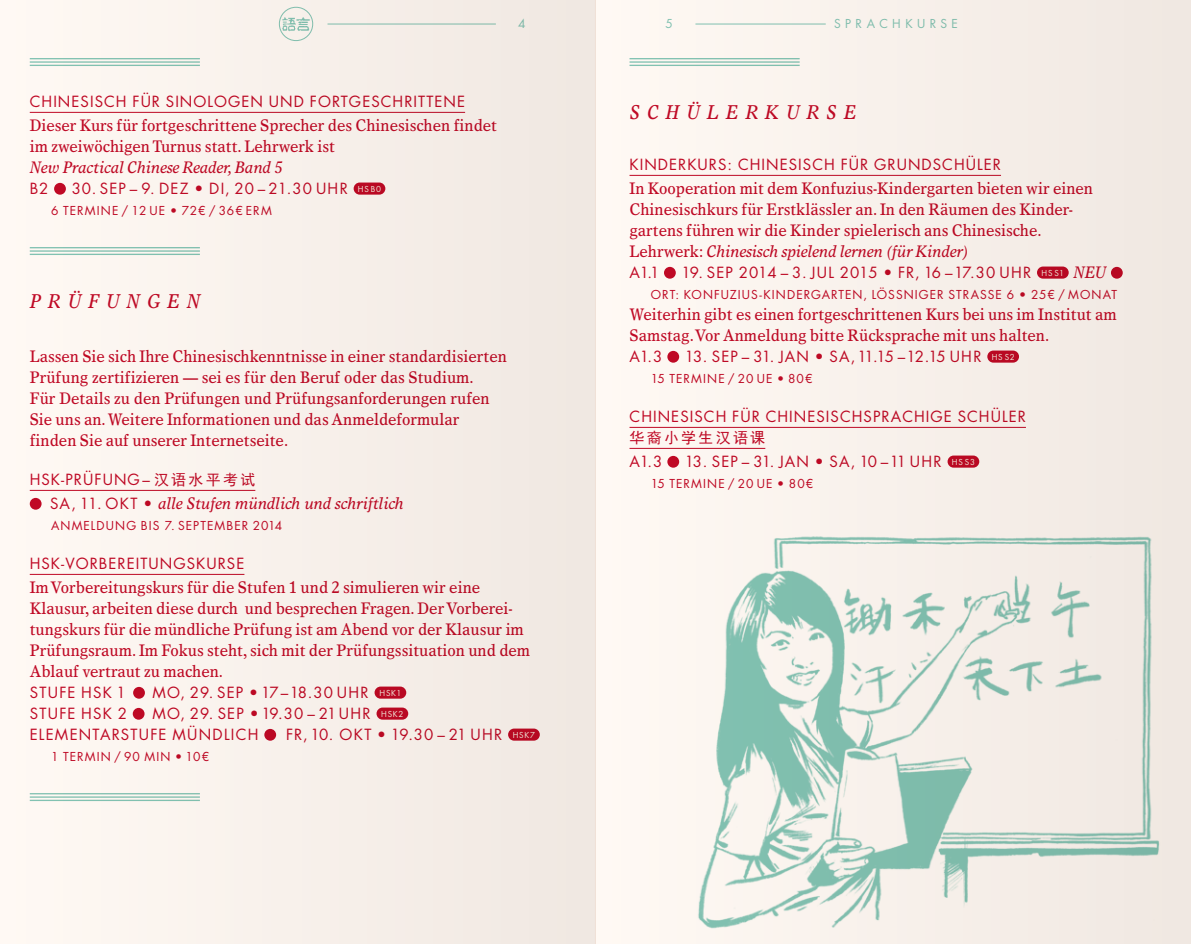
<style>
.page{position:relative;width:1191px;height:944px;background:#fff}
.page>*{position:absolute;margin:0;border:0;box-sizing:border-box;transform-origin:0 0}
.t1{font:italic 20px "Times Europa";letter-spacing:.4em;color:#c10a27;scale:.9 1}
.t2{font:16.8px/21px "Times Europa";color:#c10a27;scale:.9 1}
.t3{font:italic 16.8px "Times Europa";color:#c10a27;scale:.9 1}
.t4{font:15px/21px "Futura";letter-spacing:.07em;color:#c10a27}
.t5{font:15px "Futura";letter-spacing:-.065em;color:#c10a27}
.t6{font:15px "Sim Hei";letter-spacing:.15em;color:#c10a27}
.t7{font:12px "Futura";letter-spacing:.085em;color:#c10a27}
.t8{font:12px "Futura";letter-spacing:.365em;color:#83c8bb}
.s1{font-family:"Sim Hei"}
.s2{font-family:"Futura";font-style:normal;font-size:15px}
.s3{font-style:italic}
.s4{font-family:"Times Europa";font-style:italic;font-size:16.8px}
</style>
<div class="page">
<svg style="left:595px;top:0;width:596px;height:944px"></svg>
<div style="left:0;top:0;width:595px;height:944px;background:#f7f0eb"></div>
<p class="t8" style="left:518px;top:16px;width:9px">4</p>
<p class="t8" style="left:665px;top:16px;width:9px">5</p>
<p class="t8" style="left:834px;top:16px;width:125px">SPRACHKURSE</p>
<p class="t4" style="left:30px;top:92px;width:437px">CHINESISCH FÜR SINOLOGEN UND FORTGESCHRITTENE</p>
<p class="t2" style="left:30px;top:115px;width:521px">Dieser Kurs für fortgeschrittene Sprecher des Chinesischen findet im zweiwöchigen Turnus statt. Lehrwerk ist</p>
<p class="t3" style="left:30px;top:158px;width:282px">New Practical Chinese Reader, Band 5</p>
<p class="t4" style="left:30px;top:179px;width:20px">B2</p>
<p class="t4" style="left:72px;top:179px;width:311px">30. SEP – 9. DEZ • DI, 20 – 21.30 UHR <sup>HS</sup> <sup>B0</sup></p>
<p class="t7" style="left:51px;top:203px;width:222px">6 TERMINE / 12 UE • 72€ / 36€ ERM</p>
<p class="t1" style="left:30px;top:290px;width:191px">Pr üfungen</p>
<p class="t2" style="left:30px;top:346px;width:531px">Lassen Sie sich Ihre Chinesischkenntnisse in einer standardisierten Prüfung zertifizieren — sei es für den Beruf oder das Studium.<br>Für Details zu den Prüfungen und Prüfungsanforderungen rufen Sie uns an. Weitere Informationen und das Anmeldeformular finden Sie auf unserer Internetseite.</p>
<p class="t4" style="left:30px;top:470px;width:227px">HSK-PRÜFUNG– <span class="s1">汉语水平考试</span></p>
<p class="t3" style="left:50px;top:494px;width:394px"><span class="s2">SA, 11. OKT •</span> alle Stufen mündlich und schriftlich</p>
<p class="t7" style="left:51px;top:518px;width:232px">ANMELDUNG BIS 7. SEPTEMBER 2014</p>
<p class="t4" style="left:30px;top:554px;width:216px">HSK-VORBEREITUNGSKURSE</p>
<p class="t2" style="left:30px;top:577px;width:557px">Im Vorbereitungskurs für die Stufen 1 und 2 simulieren wir eine Klausur, arbeiten diese durch und besprechen Fragen. Der Vorberei&shy;tungskurs für die mündliche Prüfung ist am Abend vor der Klausur im Prüfungsraum. Im Fokus steht, sich mit der Prüfungssituation und dem Ablauf vertraut zu machen.</p>
<p class="t4" style="left:30px;top:683px;width:98px">STUFE HSK 1</p>
<p class="t4" style="left:153px;top:683px;width:250px">MO, 29. SEP •17–18.30 UHR <sup>HSK1</sup></p>
<p class="t4" style="left:30px;top:704px;width:99px">STUFE HSK 2</p>
<p class="t4" style="left:30px;top:704px;width:375px;text-indent:123px">MO, 29. SEP •19.30 – 21UHR <sup>HSK2<br></sup>ELEMENTARSTUFE MÜNDLICH</p>
<p class="t4" style="left:286px;top:725px;width:250px">FR, 10. OKT • 19.30 – 21 UHR <sup>HSK7</sup></p>
<p class="t7" style="left:51px;top:749px;width:159px">1 TERMIN / 90 MIN • 10€</p>
<p class="t1" style="left:629px;top:101px;width:20px">Sch</p>
<p class="t1" style="left:686px;top:101px;width:190px">ül erk ur se</p>
<p class="t4" style="left:629px;top:155px;width:373px">KINDERKURS: CHINESISCH FÜR GRUNDSCHÜLER</p>
<p class="t2" style="left:629px;top:178px;width:516px">In Kooperation mit dem Konfuzius-Kindergarten bieten wir einen Chinesischkurs für Erstklässler an. In den Räumen des Kinder&shy;gartens führen wir die Kinder spielerisch ans Chinesische.<br>Lehrwerk: <span class="s3">Chinesisch spielend lernen (für Kinder)</span></p>
<p class="t4" style="left:629px;top:263px;width:32px">A1.1</p>
<p class="t4" style="left:681px;top:263px;width:35px">19. SEP</p>
<p class="t4" style="left:739px;top:263px;width:347px">2014 – 3. JUL 2015 • FR, 16 –17.30 UHR <sup>HS</sup> <sup>S1</sup> <span class="s4">NEU</span></p>
<p class="t7" style="left:651px;top:287px;width:95px">ORT: KO NFUZIUS</p>
<p class="t7" style="left:759px;top:287px;width:359px">-KI NDERGARTEN, LÖSSNIGER STRASSE 6 • 25€ / MONAT</p>
<p class="t2" style="left:629px;top:304px;width:543px">Weiterhin gibt es einen fortgeschrittenen Kurs bei uns im Institut am<br>Samstag. Vor Anmeldung bitte Rücksprache mit uns halten.</p>
<p class="t4" style="left:629px;top:347px;width:34px">A1.3</p>
<p class="t5" style="left:685px;top:347px;width:331px">13. SEP – 31. JAN • SA,11.15 –12.15 UHR <sup>HS</sup> <sup>S2</sup></p>
<p class="t7" style="left:651px;top:371px;width:163px">15 TERMI NE / 20 UE • 80€</p>
<p class="t4" style="left:629px;top:407px;width:398px">CHINESISCH FÜR CHINESISCHSPRACHIGE SCHÜLER</p>
<p class="t6" style="left:629px;top:430px;width:137px">华裔小学生汉语课</p>
<p class="t4" style="left:629px;top:452px;width:34px">A1.3</p>
<p class="t4" style="left:685px;top:452px;width:35px">13. SEP</p>
<p class="t4" style="left:742px;top:452px;width:235px">– 31. JAN • SA, 10 –11 UHR <sup>HS</sup> <sup>S3</sup></p>
<p class="t7" style="left:651px;top:476px;width:164px">15 TERMI NE / 20 UE • 80€</p>
</div>
